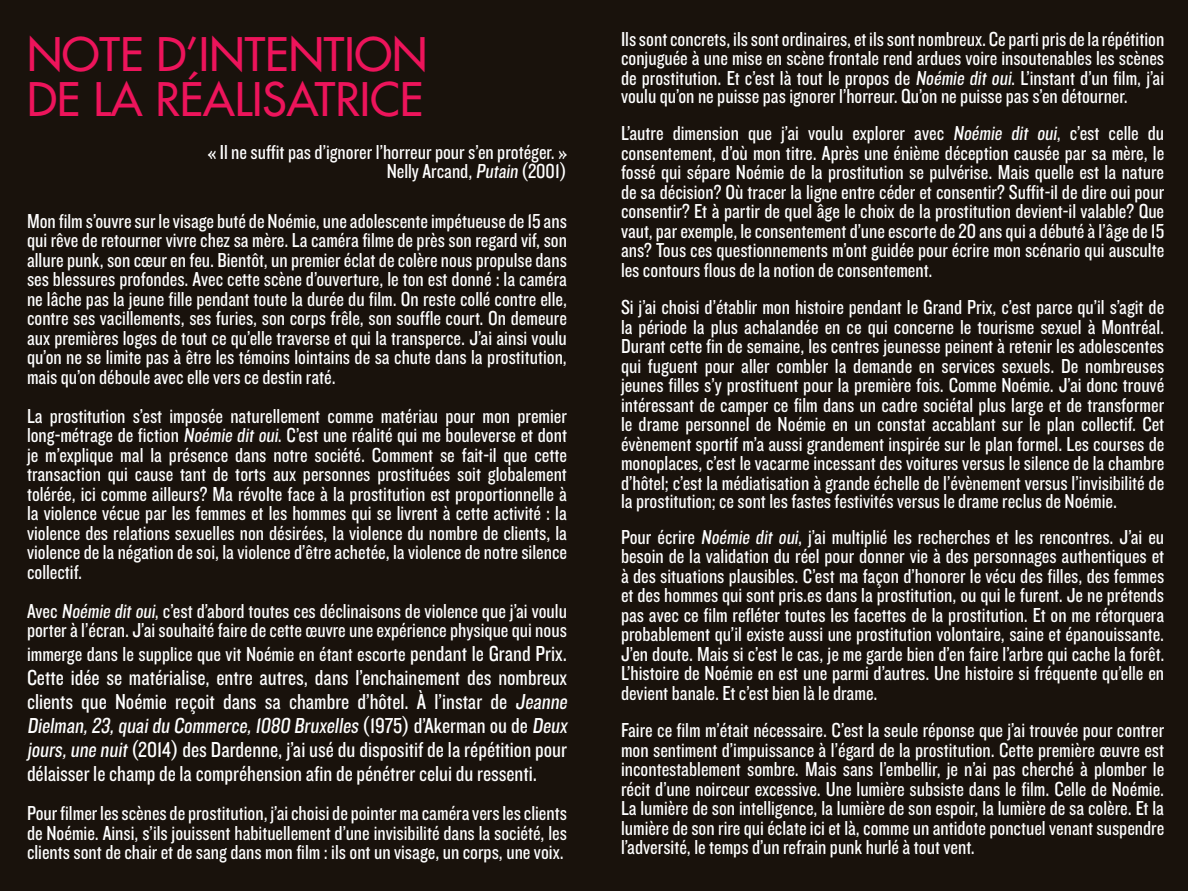
<style>
.page{position:relative;width:1188px;height:891px;background:#19120c}
.page>*{position:absolute;margin:0;border:0;box-sizing:border-box;transform-origin:0 0}
.t1{font:45px/45px "Futura";color:#ed145b}
.t2{font:22.5px/24px "Knockout HTF29 Junior Liteweight";color:#fff}
.t3{font:21px/19.5px "Knockout HTF29 Junior Liteweight";color:#fff;text-align:justify}
.s1{font-size:22.5px}
</style>
<div class="page">
<h1 class="t1" style="left:27px;top:32px;width:402px">NOTE D’INTENTION<br>DE LA RÉALISATRICE</h1>
<p class="t3" style="left:208px;top:143px;width:361px;text-align:right">« Il ne suffit pas d’ignorer l’horreur pour s’en protéger. »<br>Nelly Arcand, Putain (2001)</p>
<p class="t3" style="left:27px;top:212px;width:542px">Mon film s’ouvre sur le visage buté de Noémie, une adolescente impétueuse de 15 ans qui rêve de retourner vivre chez sa mère. La caméra filme de près son regard vif, son allure punk, son cœur en feu. Bientôt, un premier éclat de colère nous propulse dans ses blessures profondes. Avec cette scène d’ouverture, le ton est donné : la caméra ne lâche pas la jeune fille pendant toute la durée du film. On reste collé contre elle, contre ses vacillements, ses furies, son corps frêle, son souffle court. On demeure aux premières loges de tout ce qu’elle traverse et qui la transperce. J’ai ainsi voulu qu’on ne se limite pas à être les témoins lointains de sa chute dans la prostitution, mais qu’on déboule avec elle vers ce destin raté.</p>
<p class="t3" style="left:27px;top:407px;width:542px">La prostitution s’est imposée naturellement comme matériau pour mon premier long-métrage de fiction Noémie dit oui. C’est une réalité qui me bouleverse et dont je m’explique mal la présence dans notre société. Comment se fait-il que cette transaction qui cause tant de torts aux personnes prostituées soit globalement tolérée, ici comme ailleurs? Ma révolte face à la prostitution est proportionnelle à la violence vécue par les femmes et les hommes qui se livrent à cette activité : la violence des relations sexuelles non désirées, la violence du nombre de clients, la violence de la négation de soi, la violence d’être achetée, la violence de notre silence collectif.</p>
<p class="t3" style="left:27px;top:602px;width:541px">Avec Noémie ditoui, c’est d’abord toutes ces déclinaisons de violence que j’ai voulu porter à l’écran. J’ai souhaité faire de cette œuvre une expérience physique qui nous</p>
<p class="t3" style="left:27px;top:645px;width:541px">immerge dans le supplice que vit Noémie en étant escorte <span class="s1">pendant le Grand Prix.</span></p>
<p class="t2" style="left:27px;top:666px;width:545px">Cette idée se matérialise, entre autres, dans l’enchainement des nombreux clients que Noémie reçoit dans sa chambre d’hôtel. À l’instar de Jeanne Dielman,23,quaidu Commerce,1080 Bruxelles ( 1975 ) d’Akerman ou de Deux jours,une nuit(2014) des Dardenne, j’ai usé du dispositif de la répétition pour délaisser le champ de la compréhension afin de pénétrer celui du ressenti.</p>
<p class="t3" style="left:27px;top:804px;width:541px">Pour filmer les scènes de prostitution, j’ai choisi de pointer ma caméra vers les clients de Noémie. Ainsi, s’ils jouissent habituellement d’une invisibilité dans la société, les clients sont de chair et de sang dans mon film : ils ont un visage, un corps, une voix.</p>
<p class="t3" style="left:621px;top:30px;width:545px;line-height:19px">Ils sont concrets, ils sont ordinaires, et ils sont nombreux. Ce parti pris de la répétition conjuguée à une mise en scène frontale rend ardues voire insoutenables les scènes de prostitution. Et c’est là tout le propos de Noémie dit oui. L’instant d’un film, j’ai voulu qu’on ne puisse pas ignorer l’horreur. Qu’on ne puisse pas s’en détourner.</p>
<p class="t3" style="left:621px;top:124px;width:545px">L’autre dimension que j’ai voulu explorer avec Noémie dit oui, c’est celle du consentement, d’où mon titre. Après une énième déception causée par sa mère, le fossé qui sépare Noémie de la prostitution se pulvérise. Mais quelle est la nature de sa décision? Où tracer la ligne entre céder et consentir? Suffit-il de dire oui pour consentir? Et à partir de quel âge le choix de la prostitution devient-il valable? Que vaut, par exemple, le consentement d’une escorte de 20 ans qui a débuté à l’âge de 15 ans? Tous ces questionnements m’ont guidée pour écrire mon scénario qui ausculte les contours flous de la notion de consentement.</p>
<p class="t3" style="left:621px;top:298px;width:545px">Si j’ai choisi d’établir mon histoire pendant le Grand Prix, c’est parce qu’il s’agit de la période la plus achalandée en ce qui concerne le tourisme sexuel à Montréal.<br>Durant cette fin de semaine, les centres jeunesse peinent à retenir les adolescentes qui fuguent pour aller combler la demande en services sexuels. De nombreuses jeunes filles s’y prostituent pour la première fois. Comme Noémie. J’ai donc trouvé intéressant de camper ce film dans un cadre sociétal plus large et de transformer le drame personnel de Noémie en un constat accablant sur le plan collectif. Cet évènement sportif m’a aussi grandement inspirée sur le plan formel. Les courses de monoplaces, c’est le vacarme incessant des voitures versus le silence de la chambre d’hôtel; c’est la médiatisation à grande échelle de l’évènement versus l’invisibilité de la prostitution; ce sont les fastes festivités versus le drame reclus de Noémie.</p>
<p class="t3" style="left:621px;top:527px;width:545px">Pour écrire Noémie dit oui, j’ai multiplié les recherches et les rencontres. J’ai eu besoin de la validation du réel pour donner vie à des personnages authentiques et à des situations plausibles. C’est ma façon d’honorer le vécu des filles, des femmes et des hommes qui sont pris.es dans la prostitution, ou qui le furent. Je ne prétends pas avec ce film refléter toutes les facettes de la prostitution. Et on me rétorquera probablement qu’il existe aussi une prostitution volontaire, saine et épanouissante.<br>J’en doute. Mais si c’est le cas, je me garde bien d’en faire l’arbre qui cache la forêt.<br>L’histoire de Noémie en est une parmi d’autres. Une histoire si fréquente qu’elle en devient banale. Et c’est bien là le drame.</p>
<p class="t3" style="left:621px;top:721px;width:545px">Faire ce film m’était nécessaire. C’est la seule réponse que j’ai trouvée pour contrer mon sentiment d’impuissance à l’égard de la prostitution. Cette première œuvre est incontestablement sombre. Mais sans l’embellir, je n’ai pas cherché à plomber le récit d’une noirceur excessive. Une lumière subsiste dans le film. Celle de Noémie.<br>La lumière de son intelligence, la lumière de son espoir, la lumière de sa colère. Et la lumière de son rire qui éclate ici et là, comme un antidote ponctuel venant suspendre l’adversité, le temps d’un refrain punk hurlé à tout vent.</p>
</div>
